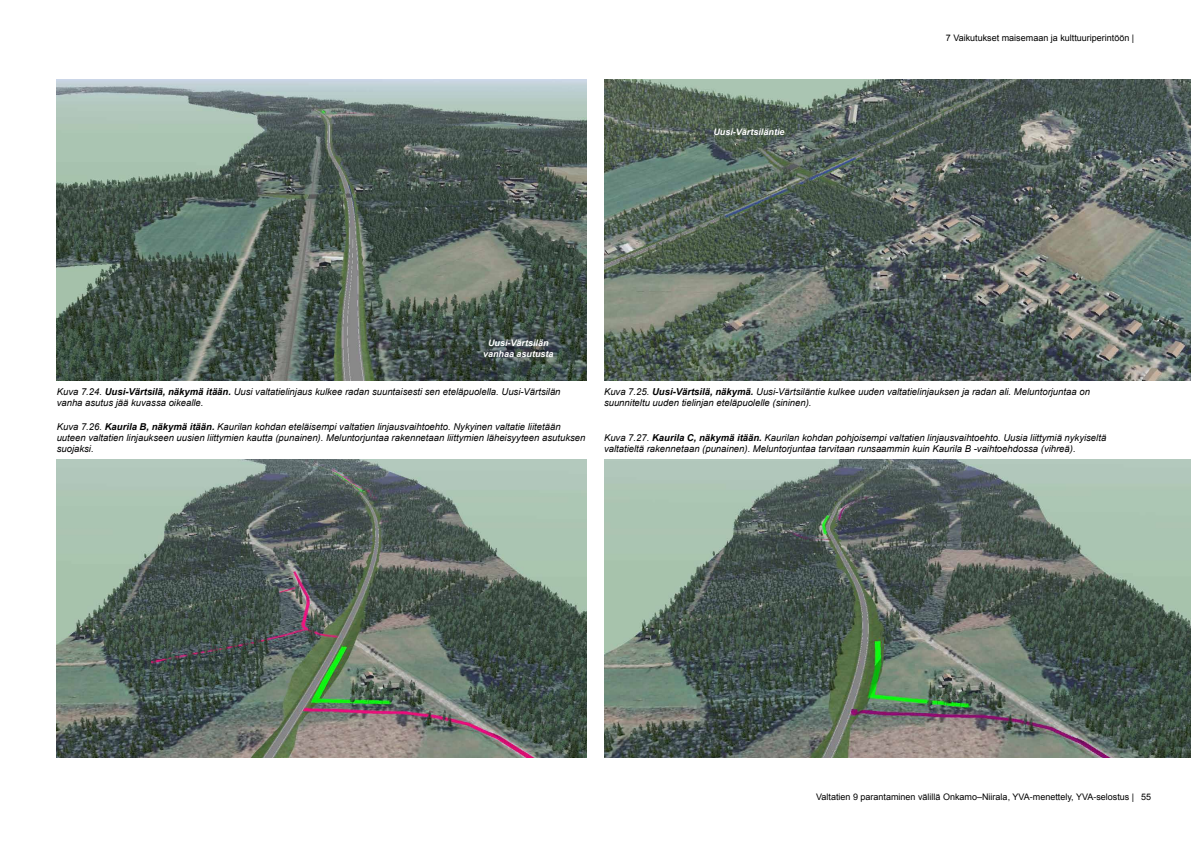
<style>
.page{position:relative;width:1191px;height:842px;background:#fff}
.page>*{position:absolute;margin:0;border:0;box-sizing:border-box;transform-origin:0 0}
.t1{font:italic 9.5px/11px "Arial";color:#000}
.t2{font:9px "Arial";color:#000}
.t3{font:italic 700 9px/11px "Arial";color:#fff;text-align:center}
.s1{font-weight:700}
</style>
<div class="page">
<img style="left:604px;top:459px;width:587px;height:299px">
<img style="left:604px;top:79px;width:587px;height:302px">
<img style="left:57px;top:79px;width:530px;height:302px">
<img style="left:57px;top:459px;width:530px;height:299px">
<p class="t3" style="left:483px;top:338px;width:72px">Uusi-Värtsilän vanhaa asutusta</p>
<p class="t3" style="left:713px;top:127px;width:73px">Uusi-Värtsiläntie</p>
<p class="t2" style="left:946px;top:32px;width:190px">7 Vaikutukset maisemaan ja kulttuuriperintöön |</p>
<p class="t1" style="left:57px;top:387px;width:505px">Kuva 7.24. <span class="s1">Uusi-Värtsilä, näkymä itään.</span> Uusi valtatielinjaus kulkee radan suuntaisesti sen eteläpuolella. Uusi-Värtsilän vanha asutus jää kuvassa oikealle.</p>
<p class="t1" style="left:604px;top:387px;width:487px">Kuva 7.25. <span class="s1">Uusi-Värtsilä, näkymä.</span> Uusi-Värtsiläntie kulkee uuden valtatielinjauksen ja radan ali. Meluntorjuntaa on suunniteltu uuden tielinjan eteläpuolelle (sininen).</p>
<p class="t1" style="left:57px;top:421px;width:530px">Kuva 7.26. <span class="s1">Kaurila B, näkymä itään.</span> Kaurilan kohdan eteläisempi valtatien linjausvaihtoehto. Nykyinen valtatie liitetään uuteen valtatien linjaukseen uusien liittymien kautta (punainen). Meluntorjuntaa rakennetaan liittymien läheisyyteen asutuksen suojaksi.</p>
<p class="t1" style="left:604px;top:432px;width:504px">Kuva 7.27. <span class="s1">Kaurila C, näkymä itään.</span> Kaurilan kohdan pohjoisempi valtatien linjausvaihtoehto. Uusia liittymiä nykyiseltä valtatieltä rakennetaan (punainen). Meluntorjuntaa tarvitaan runsaammin kuin Kaurila B -vaihtoehdossa (vihreä).</p>
<p class="t2" style="left:816px;top:791px;width:336px">Valtatien 9 parantaminen välillä Onkamo–Niirala, YVA-menettely, YVA-selostus | 55</p>
</div>
